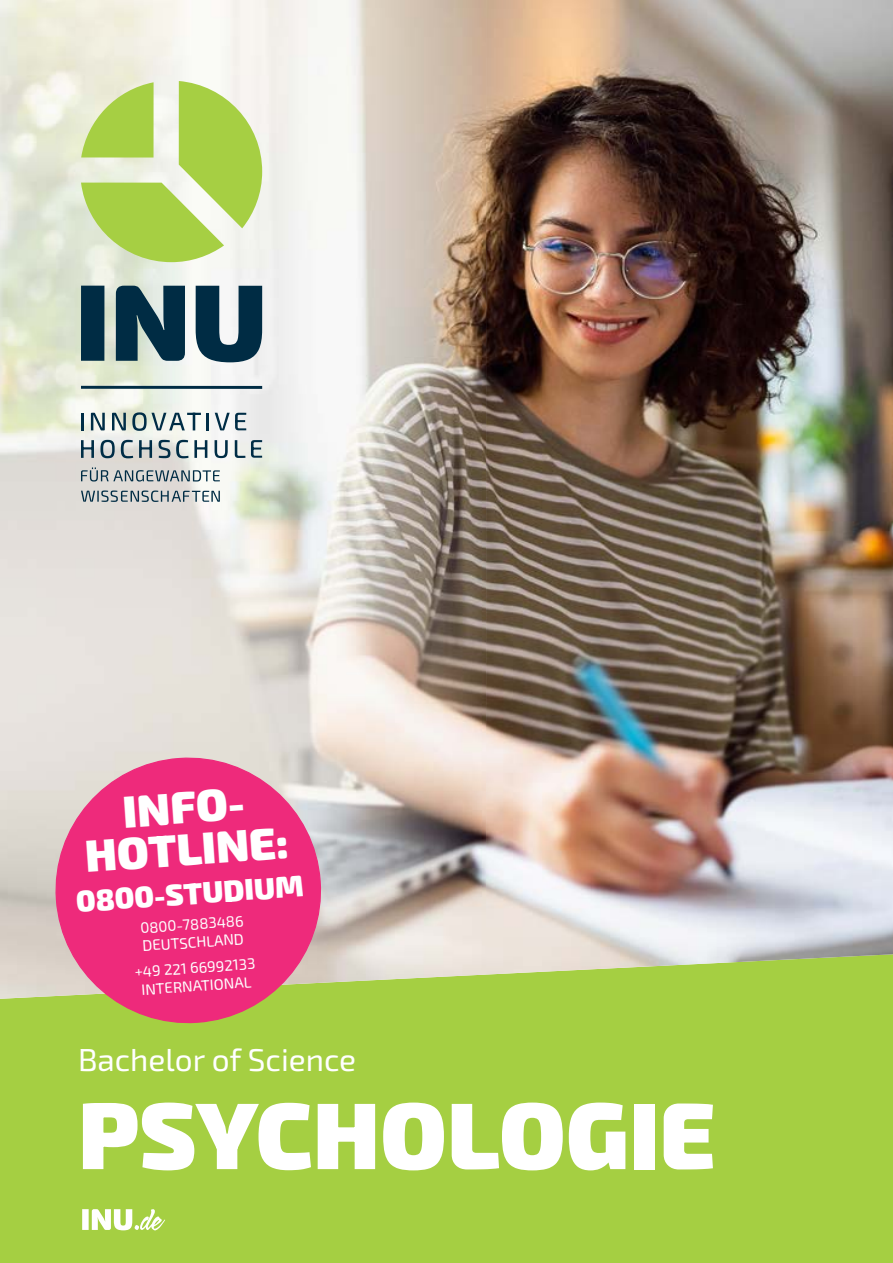
<style>
.page{position:relative;width:893px;height:1263px;background:#fff}
.page>*{position:absolute;margin:0;border:0;box-sizing:border-box;transform-origin:0 0}
.t1{font:900 94.5px "Exo 2";color:#fff}
.t2{font:900 45px/42px "Exo 2";color:#fff;text-align:center}
.t3{font:31.5px "Exo 2";color:#fff}
.t4{font:900 30px "Exo 2";color:#fff}
.t5{font:15px/18px "Exo 2";color:#fff}
</style>
<div class="page">
<div style="left:0;top:999px;width:893px;height:264px;background:#a5cf42"></div>
<img style="left:486px;top:0;width:407px;height:974px">
<img style="left:0;top:0;width:486px;height:999px">
<div style="left:82px;top:1209px;width:7px;height:21px;background:#fff"></div>
<svg style="left:92px;top:1209px;width:73px;height:21px"></svg>
<svg style="left:81px;top:81px;width:181px;height:181px"></svg>
<svg style="left:196px;top:286px;width:66px;height:76px"></svg>
<div style="left:81px;top:286px;width:23px;height:75px;background:#002c44"></div>
<svg style="left:116px;top:286px;width:69px;height:75px;background:#2e5263"></svg>
<hr style="left:81px;top:386px;width:181px;height:3px;background:#002c44">
<svg style="left:81px;top:490px;width:139px;height:12px;background:#a2acb0"></svg>
<svg style="left:81px;top:467px;width:139px;height:15px;background:#adb6b8"></svg>
<hr style="left:81px;top:413px;width:3px;height:17px;background:#002d46">
<svg style="left:91px;top:413px;width:14px;height:17px"></svg>
<svg style="left:112px;top:413px;width:14px;height:17px"></svg>
<svg style="left:132px;top:412px;width:69px;height:19px"></svg>
<svg style="left:207px;top:413px;width:2px;height:17px"></svg>
<svg style="left:215px;top:413px;width:31px;height:17px"></svg>
<hr style="left:91px;top:440px;width:3px;height:18px;background:#002d46">
<svg style="left:84px;top:447px;width:7px;height:2px"></svg>
<hr style="left:81px;top:440px;width:3px;height:18px;background:#002d46">
<svg style="left:100px;top:440px;width:15px;height:18px"></svg>
<svg style="left:121px;top:440px;width:12px;height:18px"></svg>
<hr style="left:149px;top:440px;width:3px;height:18px;background:#002d46">
<svg style="left:142px;top:447px;width:7px;height:2px"></svg>
<hr style="left:139px;top:440px;width:3px;height:18px;background:#002d46">
<svg style="left:159px;top:440px;width:11px;height:18px"></svg>
<svg style="left:176px;top:440px;width:13px;height:18px"></svg>
<svg style="left:197px;top:440px;width:10px;height:18px"></svg>
<hr style="left:194px;top:440px;width:3px;height:18px;background:#002d46">
<svg style="left:215px;top:440px;width:13px;height:18px"></svg>
<svg style="left:235px;top:440px;width:10px;height:18px"></svg>
<svg style="left:251px;top:440px;width:11px;height:18px"></svg>
<svg style="left:51px;top:753px;width:274px;height:274px;background:#e45685"></svg>
<h2 class="t2" style="left:81px;top:792px;width:205px;rotate:-4deg">INFO-<br>HOTLINE:</h2>
<h3 class="t4" style="left:74px;top:881px;width:230px;rotate:-4deg">0800-STUDIUM</h3>
<p class="t5" style="left:140px;top:918px;width:105px;rotate:-4deg">0800-7883486<br>DEUTSCHLAND</p>
<p class="t5" style="left:134px;top:962px;width:122px;text-align:center;rotate:-4deg">+49 221 66992133<br>INTERNATIONAL</p>
<h3 class="t3" style="left:78px;top:1038px;width:280px">Bachelor of Science</h3>
<h1 class="t1" style="left:78px;top:1070px;width:639px">PSYCHOLOGIE</h1>
</div>
